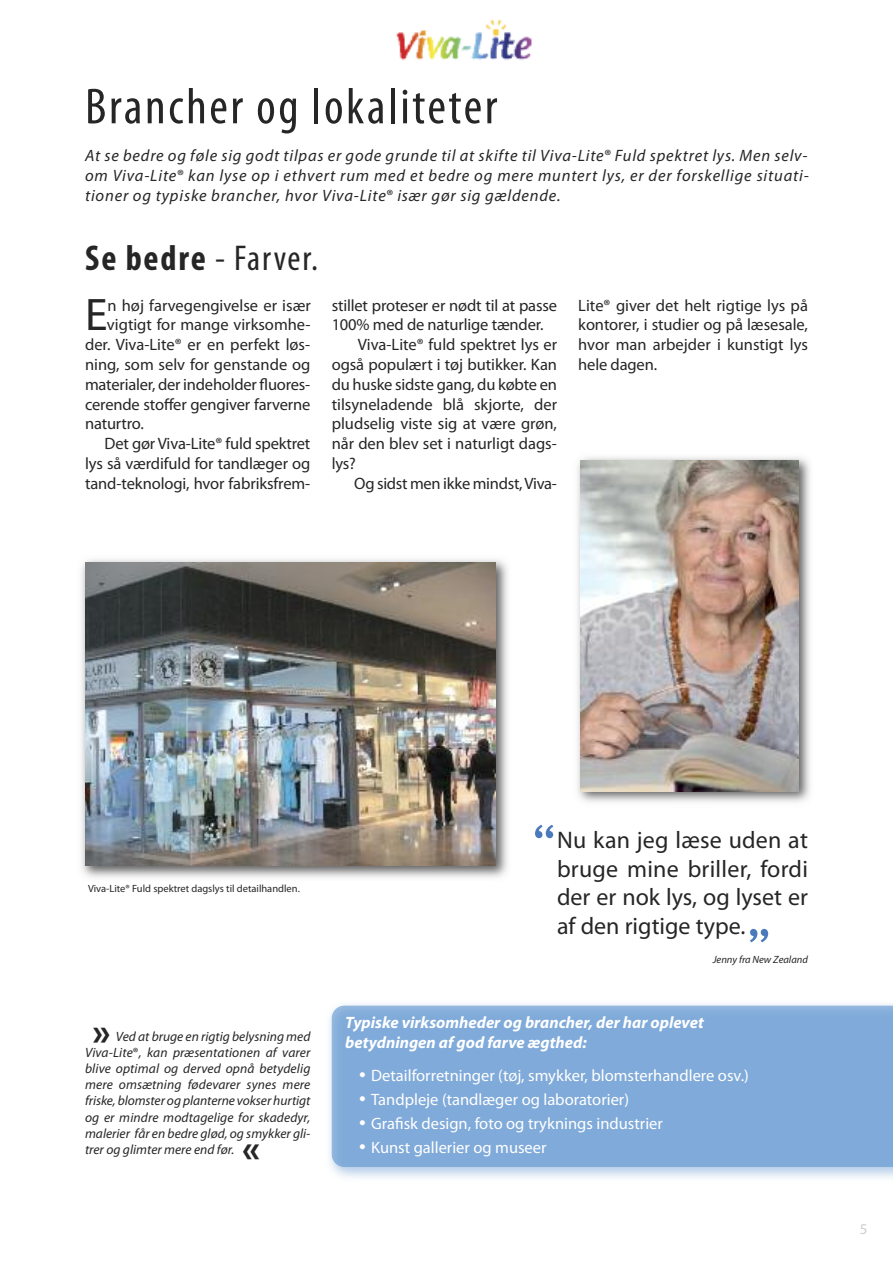
<style>
.page{position:relative;width:893px;height:1263px;background:#fff}
.page>*{position:absolute;margin:0;border:0;box-sizing:border-box;transform-origin:0 0}
.t1{font:60px "Andale Mono";color:#4b7abc}
.t2{font:condensed 51px "Myriad Pro";letter-spacing:.05em;color:#272627}
.t3{font:45.9px "Myriad Pro";color:#272627}
.t4{font:700 39px "Myriad Pro";color:#272627}
.t5{font:condensed 36px "Myriad Pro";letter-spacing:.05em;color:#272627}
.t6{font:24px/28.8px "Myriad Pro";color:#272627;text-align:justify}
.t7{font:16.5px/19.8px "Myriad Pro";letter-spacing:-.005em;color:#272627;text-align:justify}
.t8{font:italic 16.5px/19.8px "Myriad Pro";letter-spacing:.05em;color:#272627;text-align:justify}
.t9{font:16.5px "Myriad Pro";color:#fff}
.t10{font:italic 700 16.5px/19.8px "Myriad Pro";color:#fff}
.t11{font:15px "Myriad Pro";color:#c9cfd4}
.t12{font:italic 13.5px/16.2px "Myriad Pro";color:#272627;text-align:justify}
.t13{font:10.5px "Myriad Pro";color:#272627}
.t14{font:italic 10.5px "Myriad Pro";color:#272627}
.s1{font-style:normal}
.s2{font-weight:700}
.s3{font-size:24px}
</style>
<div class="page">
<img style="left:329px;top:1004px;width:564px;height:174px">
<div style="left:332px;top:1005px;width:561px;height:162px;background:#80aad9"></div>
<img style="left:396px;top:19px;width:136px;height:42px">
<img style="left:577px;top:457px;width:233px;height:345px">
<img style="left:581px;top:461px;width:218px;height:330px">
<img style="left:81px;top:559px;width:427px;height:319px">
<img style="left:85px;top:563px;width:410px;height:303px">
<h2 class="t2" style="left:85px;top:88px;width:414px">Brancher og lokaliteter</h2>
<p class="t8" style="left:85px;top:147px;width:725px">At se bedre og føle sig godt tilpas er gode grunde til at skifte til Viva-Lite<span class="s1">®</span> Fuld spektret lys. Men selv&shy;om Viva-Lite<span class="s1">®</span> kan lyse op i ethvert rum med et bedre og mere muntert lys, er der forskellige situati&shy;tioner og typiske brancher, hvor Viva-Lite<span class="s1">®</span> især gør sig gældende.</p>
<h3 class="t5" style="left:85px;top:245px;width:235px"><span class="s2">Se bedre</span> - Farver.</h3>
<h3 class="t3" style="left:85px;top:298px;width:24px">E</h3>
<p class="t7" style="left:107px;top:297px;width:205px">n høj farvegengivelse er især</p>
<p class="t7" style="left:107px;top:316px;width:205px">vigtigt for mange virksomhe-</p>
<p class="t7" style="left:85px;top:336px;width:227px">der. Viva-Lite® er en perfekt løs-</p>
<p class="t7" style="left:85px;top:356px;width:227px">ning, som selv for genstande og</p>
<p class="t7" style="left:85px;top:376px;width:227px">materialer, der indeholder fluores-</p>
<p class="t7" style="left:85px;top:396px;width:227px">cerende stoffer gengiver farverne</p>
<p class="t7" style="left:85px;top:415px;width:60px">naturtro.</p>
<p class="t7" style="left:104px;top:435px;width:207px">Det gør Viva-Lite® fuld spektret</p>
<p class="t7" style="left:85px;top:455px;width:227px">lys så værdifuld for tandlæger og</p>
<p class="t7" style="left:85px;top:475px;width:227px">tand-teknologi, hvor fabriksfrem-</p>
<p class="t7" style="left:332px;top:297px;width:227px">stillet proteser er nødt til at passe</p>
<p class="t7" style="left:332px;top:316px;width:213px">100% med de naturlige tænder.</p>
<p class="t7" style="left:358px;top:336px;width:201px">Viva-Lite® fuld spektret lys er</p>
<p class="t7" style="left:332px;top:356px;width:227px">også populært i tøj butikker. Kan</p>
<p class="t7" style="left:332px;top:376px;width:227px">du huske sidste gang, du købte en</p>
<p class="t7" style="left:332px;top:396px;width:227px">tilsyneladende blå skjorte, der</p>
<p class="t7" style="left:332px;top:415px;width:227px">pludselig viste sig at være grøn,</p>
<p class="t7" style="left:332px;top:435px;width:227px">når den blev set i naturligt dags-</p>
<p class="t7" style="left:332px;top:455px;width:26px">lys?</p>
<p class="t7" style="left:354px;top:475px;width:204px">Og sidst men ikke mindst,Viva-</p>
<p class="t7" style="left:578px;top:297px;width:231px">Lite® giver det helt rigtige lys på kontorer, i studier og på læsesale, hvor man arbejder i kunstigt lys hele dagen.</p>
<p class="t13" style="left:88px;top:885px;width:213px">Viva-Lite® Fuld spektret dagslys til detailhandlen.</p>
<h3 class="t4" style="left:93px;top:1017px;width:20px">»</h3>
<p class="t12" style="left:85px;top:1029px;width:227px;text-indent:31px">Ved at bruge en rigtig belysning med Viva-Lite<span class="s1">®</span>, kan præsentationen af varer blive optimal og derved opnå betydelig mere omsætning fødevarer synes mere friske, blomster og planterne vokser hurtigt og er mindre modtagelige for skadedyr, malerier får en bedre glød, og smykker gli&shy;trer og glimter mere end før.</p>
<h3 class="t4" style="left:260px;top:1170px;width:20px;rotate:-180deg">»</h3>
<h1 class="t1" style="left:526px;top:812px;width:38px">“</h1>
<h3 class="t6" style="left:557px;top:827px;width:252px">Nu kan jeg læse uden at bruge mine briller, fordi der er nok lys, og lyset er af den rigtige type.</h3>
<p class="t14" style="left:713px;top:956px;width:97px">Jenny fra New Zealand</p>
<h1 class="t1" style="left:777px;top:954px;width:38px;rotate:180deg">“</h1>
<p class="t10" style="left:345px;top:1014px;width:360px">Typiske virksomheder og brancher, der har oplevet betydningen af god farve ægthed:</p>
<p class="t9" style="left:359px;top:1069px;width:391px"><span class="s3">•</span> Detailforretninger (tøj, smykker, blomsterhandlere osv.)</p>
<p class="t9" style="left:359px;top:1093px;width:271px"><span class="s3">•</span> Tandpleje (tandlæger og laboratorier)</p>
<p class="t9" style="left:359px;top:1117px;width:305px"><span class="s3">•</span> Grafisk design, foto og tryknings industrier</p>
<p class="t9" style="left:359px;top:1141px;width:189px"><span class="s3">•</span> Kunst gallerier og museer</p>
<p class="t11" style="left:860px;top:1223px;width:9px">5</p>
</div>
